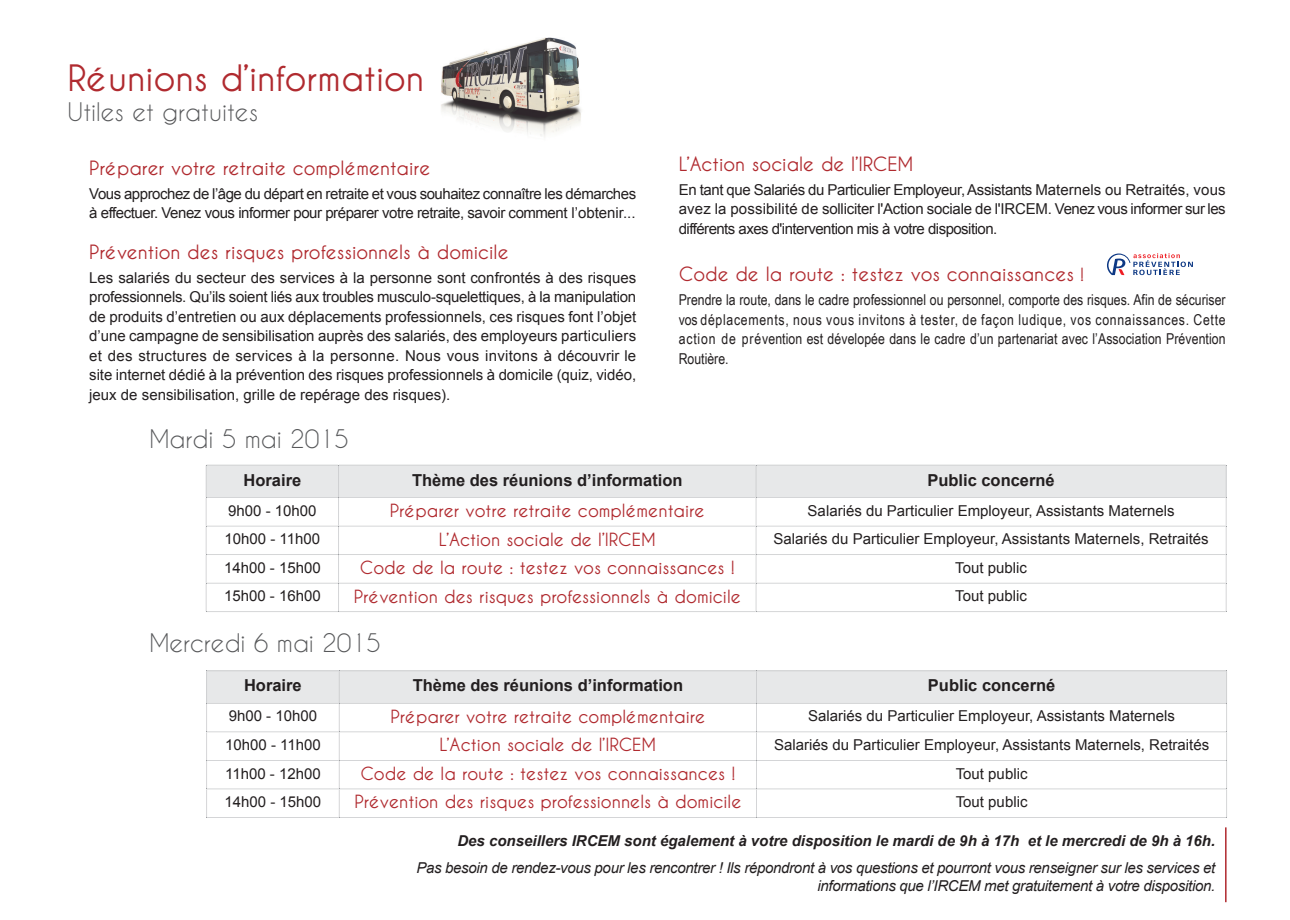
<style>
.page{position:relative;width:1290px;height:920px;background:#fff}
.page>*{position:absolute;margin:0;border:0;box-sizing:border-box;transform-origin:0 0}
.t1{font:700 36px "Caviar Dreams";color:#b02a2f}
.t2{font:24px "Caviar Dreams";color:#57585a}
.t3{font:700 19.5px "Caviar Dreams";color:#b02a2f}
.t4{font:700 18px "Caviar Dreams";color:#b02a2f}
.t5{font:700 16.5px "Arial";color:#231f20}
.t6{font:15px/19.5px "Arial";color:#231f20;text-align:justify}
.t7{font:15px/19.5px "Arial Narrow";letter-spacing:.005em;color:#231f20;text-align:justify}
.t8{font:italic 15px/18px "Arial";letter-spacing:-.02em;color:#231f20;text-align:right}
.t9{font:15px/19.5px "Arial";letter-spacing:-.03em;color:#231f20}
.t10{font:italic 700 15px "Arial";color:#231f20}
.s1{font-size:18px}
</style>
<div class="page">
<img style="left:441px;top:37px;width:140px;height:100px">
<div style="left:206px;top:465px;width:133px;height:33px;background:#e7e8e9"></div>
<div style="left:339px;top:465px;width:417px;height:33px;background:#e7e8e9"></div>
<div style="left:756px;top:465px;width:470px;height:33px;background:#e7e8e9"></div>
<hr style="left:206px;top:465px;width:1px;height:32px;background:#c7c8ca">
<hr style="left:338px;top:465px;width:1px;height:32px;background:#c7c8ca">
<hr style="left:756px;top:465px;width:1px;height:32px;background:#c7c8ca">
<hr style="left:1226px;top:465px;width:1px;height:32px;background:#c7c8ca">
<hr style="left:206px;top:465px;width:132px;height:1px;background:#c7c8ca">
<hr style="left:756px;top:465px;width:470px;height:1px;background:#c7c8ca">
<hr style="left:339px;top:465px;width:417px;height:1px;background:#c7c8ca">
<hr style="left:206px;top:497px;width:132px;height:1px;background:#c7c8ca">
<hr style="left:756px;top:497px;width:470px;height:1px;background:#c7c8ca">
<hr style="left:339px;top:497px;width:417px;height:1px;background:#c7c8ca">
<hr style="left:206px;top:526px;width:132px;height:1px;background:#c7c8ca">
<hr style="left:756px;top:526px;width:470px;height:1px;background:#c7c8ca">
<hr style="left:339px;top:526px;width:417px;height:1px;background:#c7c8ca">
<hr style="left:206px;top:554px;width:132px;height:1px;background:#c7c8ca">
<hr style="left:756px;top:554px;width:470px;height:1px;background:#c7c8ca">
<hr style="left:339px;top:554px;width:417px;height:1px;background:#c7c8ca">
<hr style="left:206px;top:583px;width:132px;height:1px;background:#c7c8ca">
<hr style="left:756px;top:583px;width:470px;height:1px;background:#c7c8ca">
<hr style="left:339px;top:583px;width:417px;height:1px;background:#c7c8ca">
<hr style="left:206px;top:611px;width:132px;height:1px;background:#c7c8ca">
<hr style="left:756px;top:611px;width:470px;height:1px;background:#c7c8ca">
<hr style="left:339px;top:611px;width:417px;height:1px;background:#c7c8ca">
<svg style="left:206px;top:497px;width:1px;height:115px"></svg>
<svg style="left:338px;top:497px;width:1px;height:115px"></svg>
<svg style="left:756px;top:497px;width:1px;height:115px"></svg>
<svg style="left:1226px;top:497px;width:1px;height:115px"></svg>
<hr style="left:1225px;top:827px;width:1px;height:75px;background:#b02a2f">
<svg style="left:1107px;top:253px;width:86px;height:23px"></svg>
<div style="left:206px;top:670px;width:133px;height:33px;background:#e7e8e9"></div>
<div style="left:339px;top:670px;width:418px;height:33px;background:#e7e8e9"></div>
<div style="left:757px;top:670px;width:470px;height:33px;background:#e7e8e9"></div>
<hr style="left:206px;top:671px;width:1px;height:32px;background:#c7c8ca">
<hr style="left:339px;top:671px;width:1px;height:32px;background:#c7c8ca">
<hr style="left:756px;top:671px;width:1px;height:32px;background:#c7c8ca">
<hr style="left:1226px;top:671px;width:1px;height:32px;background:#c7c8ca">
<hr style="left:207px;top:670px;width:132px;height:1px;background:#c7c8ca">
<hr style="left:757px;top:670px;width:469px;height:1px;background:#c7c8ca">
<hr style="left:340px;top:670px;width:416px;height:1px;background:#c7c8ca">
<hr style="left:207px;top:703px;width:132px;height:1px;background:#c7c8ca">
<hr style="left:757px;top:703px;width:469px;height:1px;background:#c7c8ca">
<hr style="left:340px;top:703px;width:416px;height:1px;background:#c7c8ca">
<hr style="left:207px;top:731px;width:132px;height:1px;background:#c7c8ca">
<hr style="left:757px;top:731px;width:469px;height:1px;background:#c7c8ca">
<hr style="left:340px;top:731px;width:416px;height:1px;background:#c7c8ca">
<hr style="left:207px;top:760px;width:132px;height:1px;background:#c7c8ca">
<hr style="left:757px;top:760px;width:469px;height:1px;background:#c7c8ca">
<hr style="left:340px;top:760px;width:416px;height:1px;background:#c7c8ca">
<hr style="left:207px;top:788px;width:132px;height:1px;background:#c7c8ca">
<hr style="left:757px;top:788px;width:469px;height:1px;background:#c7c8ca">
<hr style="left:340px;top:788px;width:416px;height:1px;background:#c7c8ca">
<hr style="left:207px;top:817px;width:132px;height:1px;background:#c7c8ca">
<hr style="left:757px;top:817px;width:469px;height:1px;background:#c7c8ca">
<hr style="left:340px;top:817px;width:416px;height:1px;background:#c7c8ca">
<svg style="left:206px;top:703px;width:1px;height:115px"></svg>
<svg style="left:339px;top:703px;width:1px;height:115px"></svg>
<svg style="left:756px;top:703px;width:1px;height:115px"></svg>
<svg style="left:1226px;top:703px;width:1px;height:115px"></svg>
<h1 class="t1" style="left:68px;top:57px;width:358px">Réunions d’information</h1>
<h2 class="t2" style="left:68px;top:98px;width:192px">Utiles et gratuites</h2>
<h3 class="t3" style="left:89px;top:157px;width:343px">Préparer votre retraite complémentaire</h3>
<p class="t9" style="left:89px;top:184px;width:548px">Vous approchez de l’âge du départ en retraite et vous souhaitez connaître les démarches à effectuer. Venez vous informer pour préparer votre retraite, savoir comment l’obtenir...</p>
<h3 class="t3" style="left:89px;top:241px;width:421px">Prévention des risques professionnels à domicile</h3>
<p class="t6" style="left:89px;top:268px;width:548px">Les salariés du secteur des services à la personne sont confrontés à des risques professionnels. Qu’ils soient liés aux troubles musculo-squelettiques, à la manipulation de produits d’entretien ou aux déplacements professionnels, ces risques font l’objet d’une campagne de sensibilisation auprès des salariés, des employeurs particuliers et des structures de services à la personne. Nous vous invitons à découvrir le site internet dédié à la prévention des risques professionnels à domicile (quiz, vidéo, jeux de sensibilisation, grille de repérage des risques).</p>
<h2 class="t2" style="left:150px;top:426px;width:201px">Mardi 5 mai 2015</h2>
<h3 class="t3" style="left:679px;top:153px;width:236px">L’Action sociale de l’IRCEM</h3>
<p class="t6" style="left:679px;top:180px;width:548px">En tant que Salariés du Particulier Employeur, Assistants Maternels ou Retraités, vous avez la possibilité de solliciter l'Action sociale de l'IRCEM. Venez vous informer sur les différents axes d'intervention mis à votre disposition.</p>
<h3 class="t3" style="left:679px;top:263px;width:407px">Code de la route : testez vos connaissances <span class="s1">!</span></h3>
<p class="t7" style="left:679px;top:290px;width:548px">Prendre la route, dans le cadre professionnel ou personnel, comporte des risques. Afin de sécuriser vos déplacements, nous vous invitons à tester, de façon ludique, vos connaissances. Cette action de prévention est dévelopée dans le cadre d’un partenariat avec l’Association Prévention Routière.</p>
<p class="t5" style="left:243px;top:471px;width:59px">Horaire</p>
<p class="t5" style="left:412px;top:471px;width:272px">Thème des réunions d’information</p>
<p class="t5" style="left:927px;top:471px;width:129px">Public concerné</p>
<p class="t6" style="left:228px;top:501px;width:90px">9h00 - 10h00</p>
<p class="t4" style="left:390px;top:500px;width:316px">Préparer votre retraite complémentaire</p>
<p class="t6" style="left:808px;top:501px;width:368px">Salariés du Particulier Employeur, Assistants Maternels</p>
<p class="t6" style="left:225px;top:529px;width:97px">10h00 - 11h00</p>
<p class="t4" style="left:439px;top:529px;width:218px">L’Action sociale de l’IRCEM</p>
<p class="t6" style="left:773px;top:529px;width:437px">Salariés du Particulier Employeur, Assistants Maternels, Retraités</p>
<p class="t6" style="left:224px;top:558px;width:98px">14h00 - 15h00</p>
<p class="t4" style="left:360px;top:557px;width:377px">Code de la route : testez vos connaissances !</p>
<p class="t6" style="left:955px;top:558px;width:73px">Tout public</p>
<p class="t6" style="left:224px;top:586px;width:98px">15h00 - 16h00</p>
<p class="t4" style="left:354px;top:586px;width:389px">Prévention des risques professionnels à domicile</p>
<p class="t6" style="left:955px;top:586px;width:73px">Tout public</p>
<h2 class="t2" style="left:149px;top:630px;width:233px">Mercredi 6 mai 2015</h2>
<p class="t5" style="left:244px;top:676px;width:59px">Horaire</p>
<p class="t5" style="left:413px;top:676px;width:272px">Thème des réunions d’information</p>
<p class="t5" style="left:928px;top:676px;width:129px">Public concerné</p>
<p class="t6" style="left:229px;top:706px;width:90px">9h00 - 10h00</p>
<p class="t4" style="left:390px;top:706px;width:316px">Préparer votre retraite complémentaire</p>
<p class="t6" style="left:808px;top:706px;width:368px">Salariés du Particulier Employeur, Assistants Maternels</p>
<p class="t6" style="left:225px;top:735px;width:97px">10h00 - 11h00</p>
<p class="t4" style="left:439px;top:735px;width:218px">L’Action sociale de l’IRCEM</p>
<p class="t6" style="left:774px;top:735px;width:437px">Salariés du Particulier Employeur, Assistants Maternels, Retraités</p>
<p class="t6" style="left:225px;top:764px;width:97px">11h00 - 12h00</p>
<p class="t4" style="left:360px;top:763px;width:377px">Code de la route : testez vos connaissances !</p>
<p class="t6" style="left:956px;top:764px;width:73px">Tout public</p>
<p class="t6" style="left:225px;top:792px;width:98px">14h00 - 15h00</p>
<p class="t4" style="left:354px;top:792px;width:389px">Prévention des risques professionnels à domicile</p>
<p class="t6" style="left:956px;top:792px;width:73px">Tout public</p>
<p class="t10" style="left:457px;top:833px;width:759px">Des conseillers IRCEM sont également à votre disposition le mardi de 9h à 17h et le mercredi de 9h à 16h.</p>
<p class="t8" style="left:416px;top:859px;width:800px">Pas besoin de rendez-vous pour les rencontrer ! Ils répondront à vos questions et pourront vous renseigner sur les services et informations que l’IRCEM met gratuitement à votre disposition.</p>
</div>
